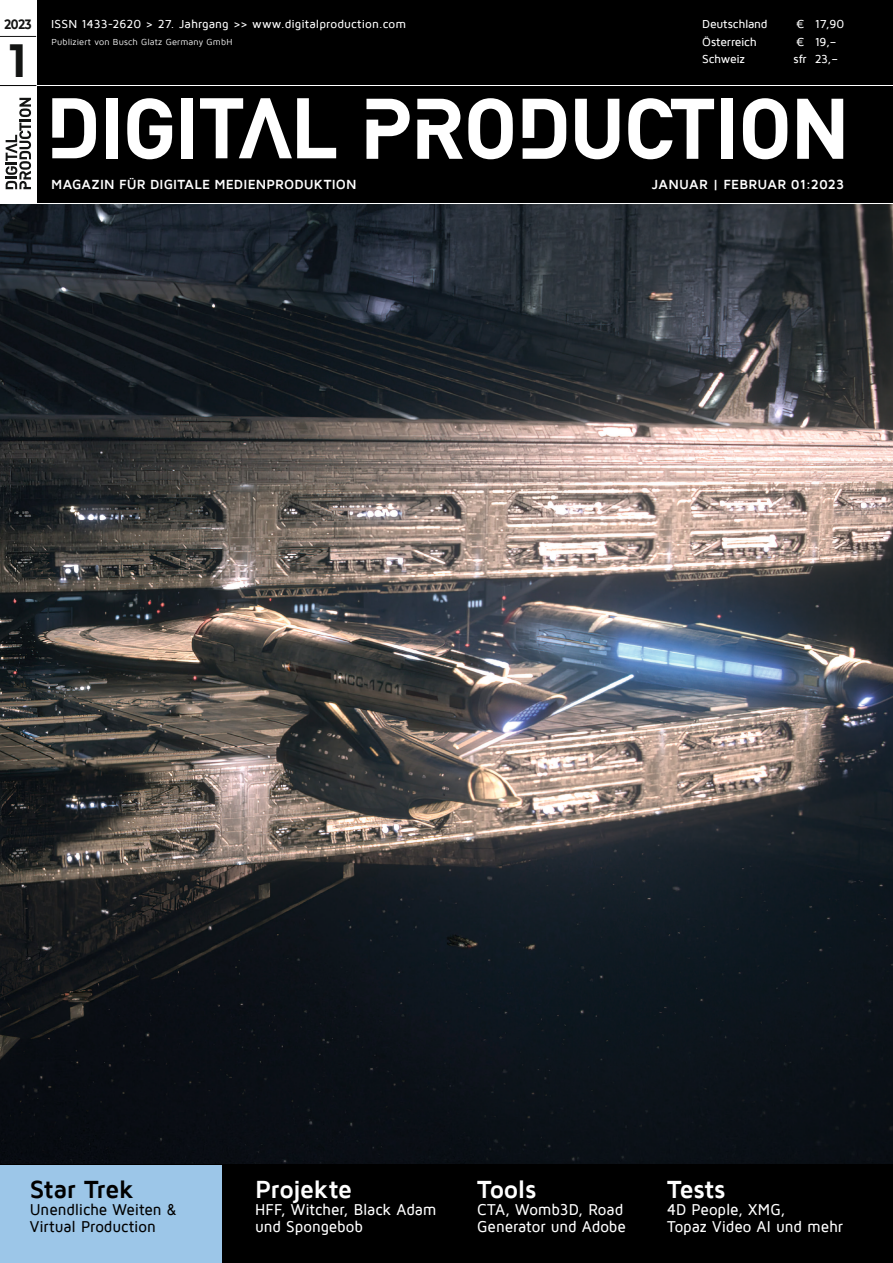
<style>
.page{position:relative;width:893px;height:1263px;background:#fff}
.page>*{position:absolute;margin:0;border:0;box-sizing:border-box;transform-origin:0 0}
.t1{font:700 46.5px "Montserrat";color:#131413;scale:.9 1}
.t2{font:700 25.5px "Maven Pro";letter-spacing:-.02em;color:#fff}
.t3{font:700 25.5px "Maven Pro";letter-spacing:-.025em;color:#000}
.t4{font:500 16.2px/17px "Maven Pro";letter-spacing:-.005em;color:#fff;scale:.94 1}
.t5{font:500 16.2px/17px "Maven Pro";letter-spacing:-.01em;color:#000;scale:.94 1}
.t6{font:700 13.65px "Maven Pro";letter-spacing:.01em;color:#fff}
.t7{font:700 13.5px "Montserrat";color:#131413;scale:.85 1}
.t8{font:500 11.85px "Maven Pro";color:#fff}
.t9{font:500 11.85px "Maven Pro";letter-spacing:-.02em;color:#fff}
.t10{font:500 11.85px "Maven Pro";letter-spacing:-.025em;color:#fff}
.t11{font:9px "Maven Pro";letter-spacing:.015em;color:#fff}
</style>
<div class="page">
<div style="left:0;top:1164px;width:893px;height:99px;background:#000"></div>
<div style="left:0;top:1164px;width:221px;height:99px;background:#9cc6e8"></div>
<img style="left:0;top:204px;width:893px;height:960px">
<hr style="left:0;top:1164px;width:893px;height:1px;background:#000">
<div style="left:0;top:0;width:893px;height:204px;background:#000"></div>
<hr style="left:0;top:85px;width:893px;height:1px;background:#fff">
<div style="left:0;top:0;width:36px;height:204px;background:#fff"></div>
<hr style="left:0;top:36px;width:36px;height:1px;background:#131413">
<svg style="left:6px;top:98px;width:25px;height:91px"></svg>
<hr style="left:0;top:203px;width:893px;height:1px;background:#fff">
<hr style="left:0;top:85px;width:36px;height:1px;background:#000">
<div style="left:106px;top:98px;width:11px;height:60px;background:#fff"></div>
<svg style="left:127px;top:98px;width:45px;height:61px"></svg>
<div style="left:181px;top:98px;width:12px;height:60px;background:#fff"></div>
<svg style="left:200px;top:98px;width:136px;height:60px"></svg>
<svg style="left:52px;top:98px;width:44px;height:60px"></svg>
<svg style="left:575px;top:99px;width:44px;height:60px"></svg>
<svg style="left:628px;top:98px;width:86px;height:61px"></svg>
<div style="left:721px;top:99px;width:12px;height:60px;background:#fff"></div>
<svg style="left:743px;top:98px;width:44px;height:61px"></svg>
<svg style="left:797px;top:99px;width:46px;height:60px"></svg>
<svg style="left:366px;top:99px;width:44px;height:60px"></svg>
<svg style="left:417px;top:98px;width:96px;height:61px"></svg>
<svg style="left:523px;top:99px;width:44px;height:60px"></svg>
<p class="t7" style="left:4px;top:15px;width:33px">2023</p>
<h1 class="t1" style="left:10px;top:27px;width:20px">1</h1>
<p class="t8" style="left:51px;top:18px;width:357px">ISSN 1433-2620 &gt; 27. Jahrgang &gt;&gt; www.digitalproduction.com</p>
<p class="t9" style="left:702px;top:18px;width:67px">Deutschland</p>
<p class="t8" style="left:796px;top:18px;width:50px">€ 17,90</p>
<p class="t8" style="left:702px;top:35px;width:56px">Österreich</p>
<p class="t8" style="left:796px;top:35px;width:42px">€ 19,–</p>
<p class="t10" style="left:702px;top:52px;width:44px">Schweiz</p>
<p class="t8" style="left:793px;top:52px;width:46px">sfr 23,–</p>
<p class="t11" style="left:52px;top:37px;width:182px">Publiziert von Busch Glatz Germany GmbH</p>
<p class="t6" style="left:51px;top:178px;width:307px">MAGAZIN FÜR DIGITALE MEDIENPRODUKTION</p>
<p class="t6" style="left:652px;top:178px;width:194px">JANUAR | FEBRUAR 01:2023</p>
<h2 class="t3" style="left:30px;top:1176px;width:106px">Star Trek</h2>
<p class="t5" style="left:30px;top:1201px;width:158px">Unendliche Weiten &amp;<br>Virtual Production</p>
<h2 class="t2" style="left:255px;top:1176px;width:99px">Projekte</h2>
<p class="t4" style="left:255px;top:1201px;width:195px">HFF, Witcher, Black Adam und Spongebob</p>
<h2 class="t2" style="left:477px;top:1176px;width:61px">Tools</h2>
<p class="t4" style="left:477px;top:1201px;width:160px">CTA, Womb3D, Road<br>Generator und Adobe</p>
<h2 class="t2" style="left:667px;top:1176px;width:60px">Tests</h2>
<p class="t4" style="left:667px;top:1201px;width:189px">4D People, XMG,<br>Topaz Video AI und mehr</p>
</div>
